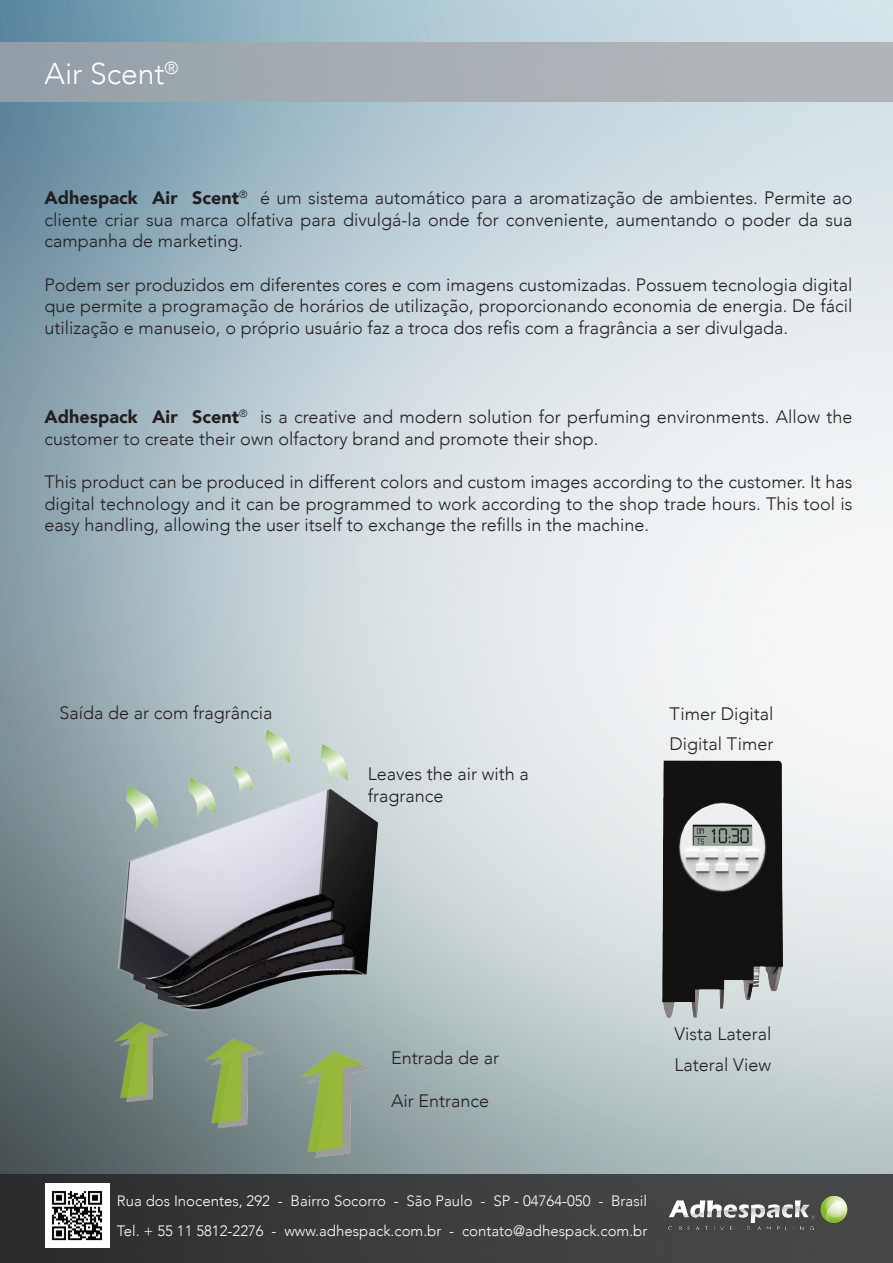
<style>
.page{position:relative;width:893px;height:1263px;background:#fff}
.page>*{position:absolute;margin:0;border:0;box-sizing:border-box;transform-origin:0 0}
.Titulo{font:300 30px "Avenir";color:#fff}
.Corpo_texto{font:300 18px/21.6px "Avenir";color:#231f20;text-align:justify}
.t1{font:300 15px/30.2px "Avenir";color:#fff}
.s1{font-weight:900}
</style>
<div class="page">
<img style="left:0;top:0;width:893px;height:1174px">
<div style="left:0;top:43px;width:893px;height:59px;background:linear-gradient(to right,#95a1a9,#b5b8bc)"></div>
<div style="left:0;top:1174px;width:893px;height:89px;background:linear-gradient(to right,#2d2d2e,#4a4b4c)"></div>
<img style="left:659px;top:1186px;width:193px;height:56px">
<img style="left:45px;top:1183px;width:64px;height:64px">
<img style="left:114px;top:730px;width:669px;height:427px">
<p class="Titulo" style="left:45px;top:56px;width:135px">Air Scent<sup>®</sup></p>
<p class="Corpo_texto" style="left:45px;top:187px;width:809px"><span class="s1">Adhespack Air Scent</span><sup>®</sup> é um sistema automático para a aromatização de ambientes. Permite ao cliente criar sua marca olfativa para divulgá-la onde for conveniente, aumentando o poder da sua campanha de marketing.</p>
<p class="Corpo_texto" style="left:45px;top:274px;width:809px">Podem ser produzidos em diferentes cores e com imagens customizadas. Possuem tecnologia digital que permite a programação de horários de utilização, proporcionando economia de energia. De fácil utilização e manuseio, o próprio usuário faz a troca dos refis com a fragrância a ser divulgada.</p>
<p class="Corpo_texto" style="left:45px;top:406px;width:809px"><span class="s1">Adhespack Air Scent</span><sup>®</sup> is a creative and modern solution for perfuming environments. Allow the customer to create their own olfactory brand and promote their shop.</p>
<p class="Corpo_texto" style="left:45px;top:471px;width:809px">This product can be produced in different colors and custom images according to the customer. It has digital technology and it can be programmed to work according to the shop trade hours. This tool is easy handling, allowing the user itself to exchange the refills in the machine.</p>
<p class="Corpo_texto" style="left:59px;top:702px;width:215px">Saída de ar com fragrância</p>
<p class="Corpo_texto" style="left:368px;top:763px;width:163px">Leaves the air with a</p>
<p class="Corpo_texto" style="left:368px;top:785px;width:77px">fragrance</p>
<p class="Corpo_texto" style="left:670px;top:703px;width:105px">Timer Digital</p>
<p class="Corpo_texto" style="left:670px;top:733px;width:105px">Digital Timer</p>
<p class="Corpo_texto" style="left:391px;top:1047px;width:110px">Entrada de ar</p>
<p class="Corpo_texto" style="left:391px;top:1090px;width:100px">Air Entrance</p>
<p class="Corpo_texto" style="left:674px;top:1023px;width:98px">Vista Lateral</p>
<p class="Corpo_texto" style="left:674px;top:1054px;width:98px">Lateral View</p>
<p class="t1" style="left:117px;top:1185px;width:532px">Rua dos Inocentes, 292 - Bairro Socorro - São Paulo - SP - 04764-050 - Brasil<br>Tel. + 55 11 5812-2276 - www.adhespack.com.br - contato@adhespack.com.br</p>
</div>
